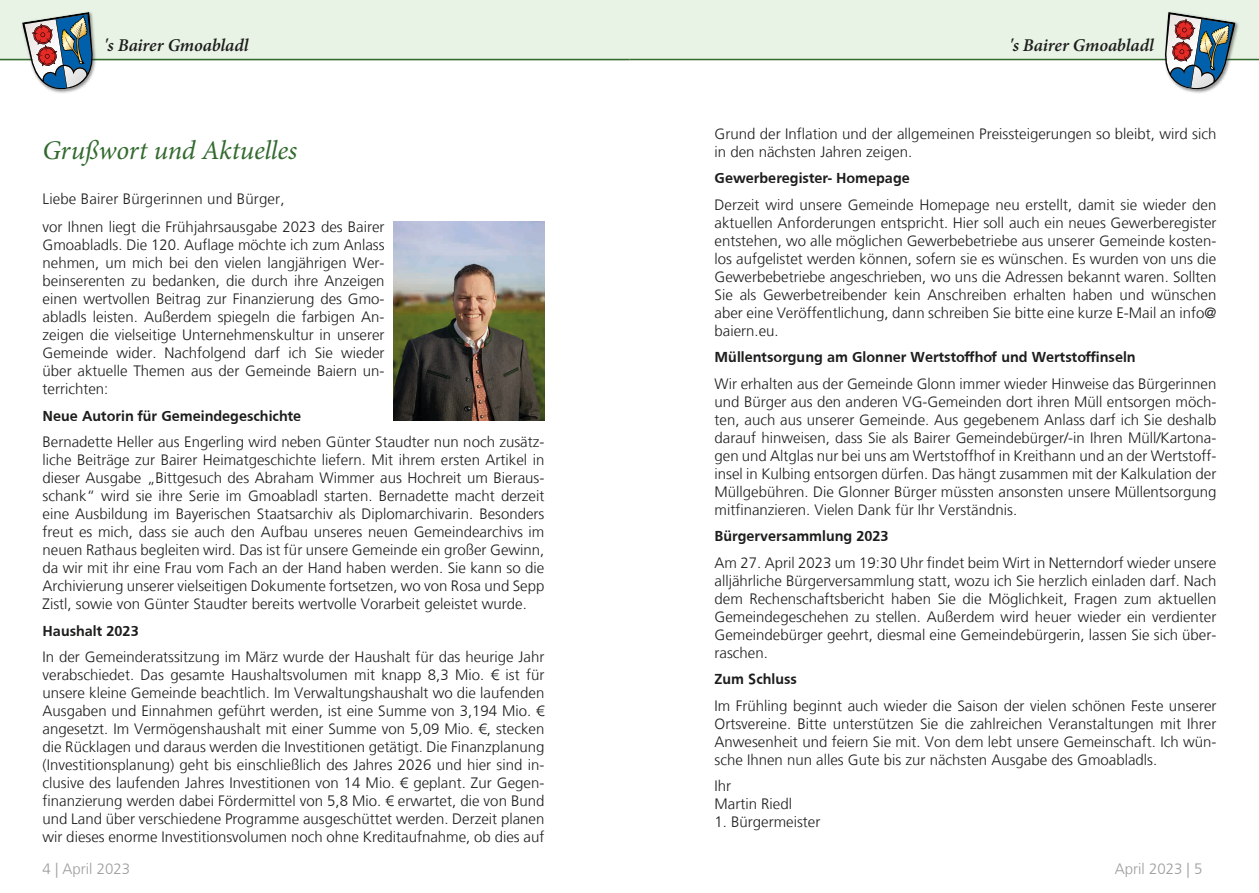
<style>
.page{position:relative;width:1259px;height:893px;background:#fff}
.page>*{position:absolute;margin:0;border:0;box-sizing:border-box;transform-origin:0 0}
.t1{font:italic 27px "Minion Pro";letter-spacing:-.01em;color:#326a2e}
.t2{font:italic 600 18px "Minion Pro";letter-spacing:-.005em;color:#1d1d1b}
.t3{font:300 15px/18px "Frutiger LT";color:#1d1d1b;text-align:justify}
.t4{font:700 15px "Frutiger";color:#1d1d1b}
.t5{font:300 15px "Frutiger LT";color:#9d9d9d}
</style>
<div class="page">
<div style="left:0;top:0;width:629px;height:61px;background:#e8f2e5"></div>
<div style="left:629px;top:0;width:630px;height:60px;background:#e8f2e5"></div>
<hr style="left:0;top:59px;width:629px;height:1px;background:#326a2e">
<hr style="left:629px;top:59px;width:630px;height:1px;background:#326a2e">
<div style="left:21px;top:11px;width:76px;height:83px;background:#1d1d1b;opacity:.5"></div>
<img style="left:22px;top:12px;width:72px;height:78px">
<div style="left:1163px;top:11px;width:76px;height:83px;background:#1d1d1b;opacity:.5"></div>
<img style="left:1163px;top:12px;width:72px;height:78px">
<img style="left:393px;top:221px;width:151px;height:200px">
<p class="t2" style="left:104px;top:33px;width:146px">'s Bairer Gmoabladl</p>
<p class="t2" style="left:1009px;top:33px;width:146px">'s Bairer Gmoabladl</p>
<h1 class="t1" style="left:43px;top:132px;width:256px">Grußwort und Aktuelles</h1>
<p class="t3" style="left:43px;top:185px;width:343px;line-height:28px">Liebe Bairer Bürgerinnen und Bürger,<br>vor Ihnen liegt die Frühjahrsausgabe 2023 des Bairer</p>
<p class="t3" style="left:43px;top:236px;width:343px">Gmoabladls. Die 120. Auflage möchte ich zum Anlass nehmen, um mich bei den vielen langjährigen Wer&shy;beinserenten zu bedanken, die durch ihre Anzeigen einen wertvollen Beitrag zur Finanzierung des Gmo&shy;abladls leisten. Außerdem spiegeln die farbigen An&shy;zeigen die vielseitige Unternehmenskultur in unserer Gemeinde wider. Nachfolgend darf ich Sie wieder über aktuelle Themen aus der Gemeinde Baiern un&shy;terrichten:</p>
<p class="t4" style="left:43px;top:407px;width:260px">Neue Autorin für Gemeindegeschichte</p>
<p class="t3" style="left:43px;top:433px;width:503px">Bernadette Heller aus Engerling wird neben Günter Staudter nun noch zusätz&shy;liche Beiträge zur Bairer Heimatgeschichte liefern. Mit ihrem ersten Artikel in dieser Ausgabe „Bittgesuch des Abraham Wimmer aus Hochreit um Bieraus&shy;schank“ wird sie ihre Serie im Gmoabladl starten. Bernadette macht derzeit eine Ausbildung im Bayerischen Staatsarchiv als Diplomarchivarin. Besonders freut es mich, dass sie auch den Aufbau unseres neuen Gemeindearchivs im neuen Rathaus begleiten wird. Das ist für unsere Gemeinde ein großer Gewinn, da wir mit ihr eine Frau vom Fach an der Hand haben werden. Sie kann so die Archivierung unserer vielseitigen Dokumente fortsetzen, wo von Rosa und Sepp Zistl, sowie von Günter Staudter bereits wertvolle Vorarbeit geleistet wurde.</p>
<p class="t4" style="left:43px;top:622px;width:98px">Haushalt 2023</p>
<p class="t3" style="left:43px;top:648px;width:503px">In der Gemeinderatssitzung im März wurde der Haushalt für das heurige Jahr verabschiedet. Das gesamte Haushaltsvolumen mit knapp 8,3 Mio. € ist für unsere kleine Gemeinde beachtlich. Im Verwaltungshaushalt wo die laufenden Ausgaben und Einnahmen geführt werden, ist eine Summe von 3,194 Mio. € angesetzt. Im Vermögenshaushalt mit einer Summe von 5,09 Mio. €, stecken die Rücklagen und daraus werden die Investitionen getätigt. Die Finanzplanung (Investitionsplanung) geht bis einschließlich des Jahres 2026 und hier sind in&shy;clusive des laufenden Jahres Investitionen von 14 Mio. € geplant. Zur Gegen&shy;finanzierung werden dabei Fördermittel von 5,8 Mio. € erwartet, die von Bund und Land über verschiedene Programme ausgeschüttet werden. Derzeit planen wir dieses enorme Investitionsvolumen noch ohne Kreditaufnahme, ob dies auf</p>
<p class="t3" style="left:714px;top:125px;width:503px">Grund der Inflation und der allgemeinen Preissteigerungen so bleibt, wird sich in den nächsten Jahren zeigen.</p>
<p class="t4" style="left:714px;top:170px;width:197px">Gewerberegister- Homepage</p>
<p class="t3" style="left:714px;top:196px;width:503px">Derzeit wird unsere Gemeinde Homepage neu erstellt, damit sie wieder den aktuellen Anforderungen entspricht. Hier soll auch ein neues Gewerberegister entstehen, wo alle möglichen Gewerbebetriebe aus unserer Gemeinde kosten&shy;los aufgelistet werden können, sofern sie es wünschen. Es wurden von uns die Gewerbebetriebe angeschrieben, wo uns die Adressen bekannt waren. Sollten Sie als Gewerbetreibender kein Anschreiben erhalten haben und wünschen aber eine Veröffentlichung, dann schreiben Sie bitte eine kurze E-Mail an info@ baiern.eu.</p>
<p class="t4" style="left:714px;top:349px;width:423px">Müllentsorgung am Glonner Wertstoffhof und Wertstoffinseln</p>
<p class="t3" style="left:714px;top:375px;width:503px">Wir erhalten aus der Gemeinde Glonn immer wieder Hinweise das Bürgerinnen und Bürger aus den anderen VG-Gemeinden dort ihren Müll entsorgen möch&shy;ten, auch aus unserer Gemeinde. Aus gegebenem Anlass darf ich Sie deshalb darauf hinweisen, dass Sie als Bairer Gemeindebürger/-in Ihren Müll/Kartona&shy;gen und Altglas nur bei uns am Wertstoffhof in Kreithann und an der Wertstoff&shy;insel in Kulbing entsorgen dürfen. Das hängt zusammen mit der Kalkulation der Müllgebühren. Die Glonner Bürger müssten ansonsten unsere Müllentsorgung mitfinanzieren. Vielen Dank für Ihr Verständnis.</p>
<p class="t4" style="left:714px;top:528px;width:175px">Bürgerversammlung 2023</p>
<p class="t3" style="left:714px;top:554px;width:503px">Am 27. April 2023 um 19:30 Uhr findet beim Wirt in Netterndorf wieder unsere alljährliche Bürgerversammlung statt, wozu ich Sie herzlich einladen darf. Nach dem Rechenschaftsbericht haben Sie die Möglichkeit, Fragen zum aktuellen Gemeindegeschehen zu stellen. Außerdem wird heuer wieder ein verdienter Gemeindebürger geehrt, diesmal eine Gemeindebürgerin, lassen Sie sich über&shy;raschen.</p>
<p class="t4" style="left:714px;top:671px;width:84px">Zum Schluss</p>
<p class="t3" style="left:714px;top:697px;width:503px">Im Frühling beginnt auch wieder die Saison der vielen schönen Feste unserer Ortsvereine. Bitte unterstützen Sie die zahlreichen Veranstaltungen mit Ihrer Anwesenheit und feiern Sie mit. Von dem lebt unsere Gemeinschaft. Ich wün&shy;sche Ihnen nun alles Gute bis zur nächsten Ausgabe des Gmoabladls.</p>
<p class="t3" style="left:714px;top:777px;width:79px">Ihr<br>Martin Riedl</p>
<p class="t3" style="left:714px;top:813px;width:107px">1. Bürgermeister</p>
<p class="t5" style="left:43px;top:861px;width:89px">4 | April 2023</p>
<p class="t5" style="left:1114px;top:861px;width:89px">April 2023 | 5</p>
</div>
